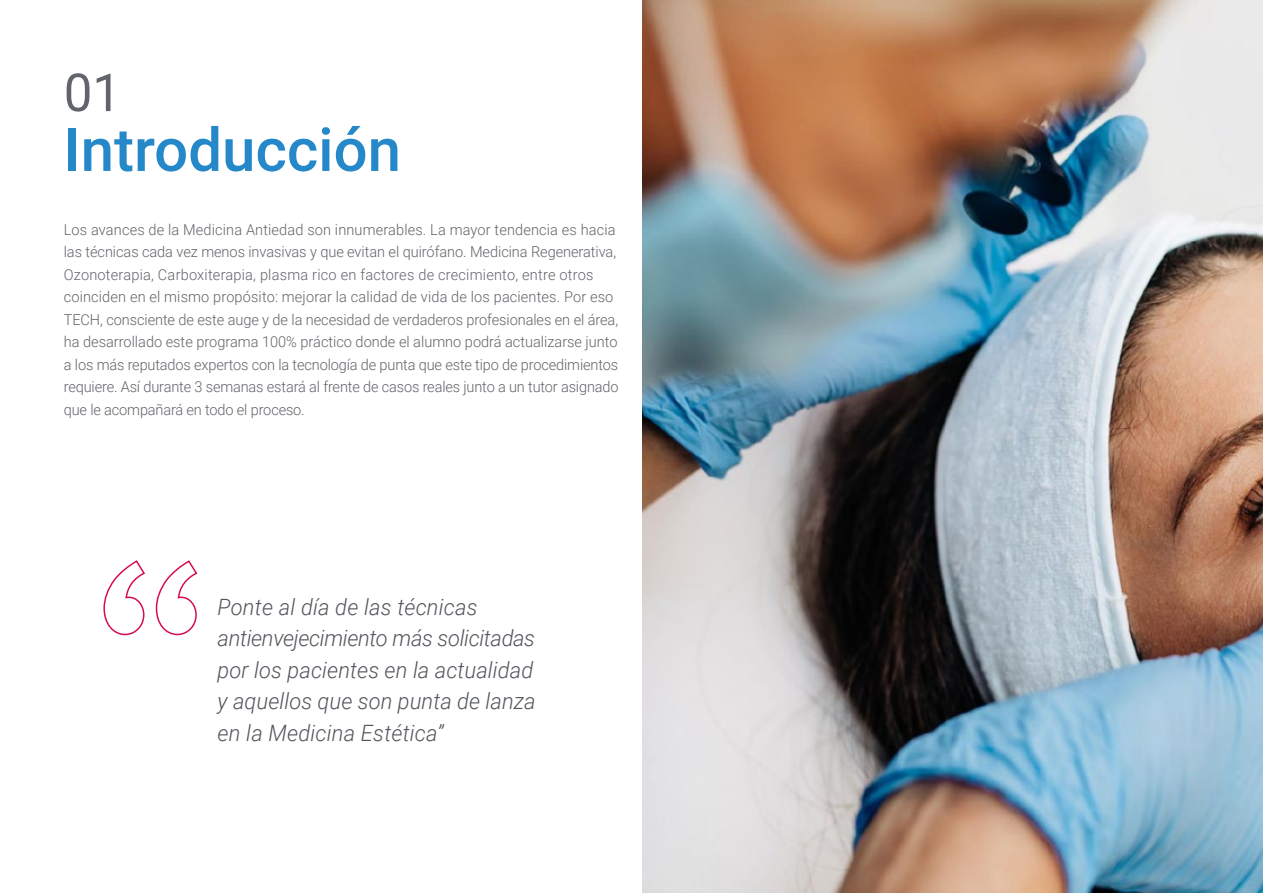
<style>
.page{position:relative;width:1263px;height:893px;background:#fff}
.page>*{position:absolute;margin:0;border:0;box-sizing:border-box;transform-origin:0 0}
.t1{font:500 60px "Roboto";color:#2488c9}
.t2{font:52.5px "Roboto";color:#61646a}
.t3{font:italic 300 22.5px/31.5px "Roboto";letter-spacing:.005em;color:#52555b}
.t4{font:300 15px/22.5px "Roboto";letter-spacing:-.005em;color:#61646a}
</style>
<div class="page">
<svg style="left:103px;top:560px;width:95px;height:76px"></svg>
<img style="left:642px;top:0;width:621px;height:893px">
<h2 class="t2" style="left:64px;top:56px;width:59px">01</h2>
<h1 class="t1" style="left:64px;top:108px;width:339px">Introducción</h1>
<p class="t4" style="left:64px;top:217px;width:556px">Los avances de la Medicina Antiedad son innumerables. La mayor tendencia es hacia las técnicas cada vez menos invasivas y que evitan el quirófano. Medicina Regenerativa, Ozonoterapia, Carboxiterapia, plasma rico en factores de crecimiento, entre otros coinciden en el mismo propósito: mejorar la calidad de vida de los pacientes. Por eso TECH, consciente de este auge y de la necesidad de verdaderos profesionales en el área, ha desarrollado este programa 100% práctico donde el alumno podrá actualizarse junto a los más reputados expertos con la tecnología de punta que este tipo de procedimientos requiere. Así durante 3 semanas estará al frente de casos reales junto a un tutor asignado que le acompañará en todo el proceso.</p>
<h3 class="t3" style="left:218px;top:590px;width:320px">Ponte al día de las técnicas antienvejecimiento más solicitadas por los pacientes en la actualidad y aquellos que son punta de lanza en la Medicina Estética”</h3>
</div>
